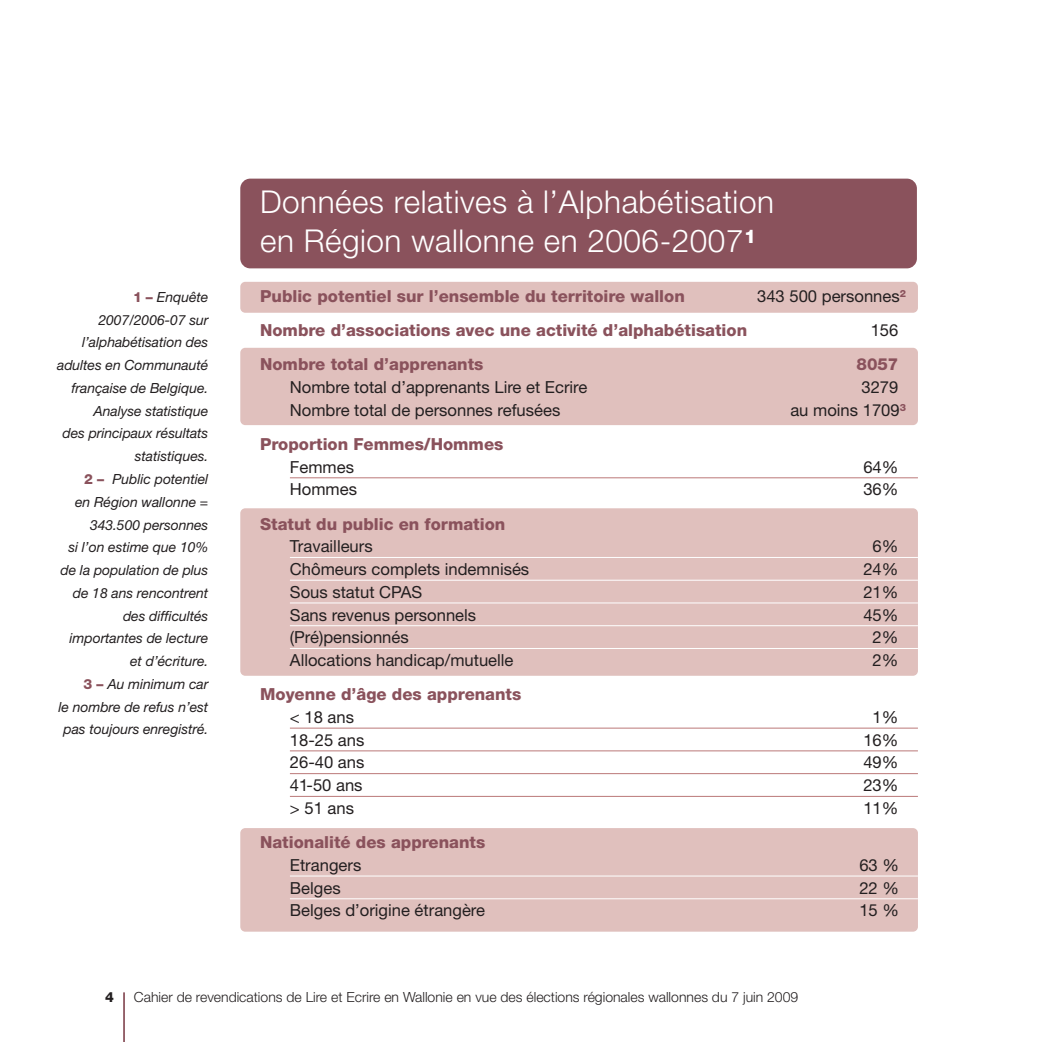
<style>
.page{position:relative;width:1042px;height:1042px;background:#fff}
.page>*{position:absolute;margin:0;border:0;box-sizing:border-box;transform-origin:0 0}
.t1{font:300 31.5px/38.5px "Helvetica Neue LT Std";letter-spacing:.015em;color:#fff}
.t2{font:16.62px "Helvetica Neue LT Std";color:#231f20}
.t3{font:800 16.62px "Helvetica Neue LT Std";color:#8a525c}
.t4{font:italic 14px/22.8px "Helvetica Neue LT Std";letter-spacing:-.005em;color:#231f20;text-align:right}
.t5{font:300 14px "Helvetica Neue LT Std";color:#231f20}
.t6{font:800 14px "Helvetica Neue LT Std";color:#231f20}
.s1{font-weight:800;font-style:normal;color:#8a525c}
</style>
<div class="page">
<div style="left:240px;top:828px;width:678px;height:103px;background:#e0c0bd;border-radius:5px"></div>
<div style="left:240px;top:282px;width:678px;height:31px;background:#e0c0bd;border-radius:5px"></div>
<div style="left:240px;top:348px;width:678px;height:77px;background:#e0c0bd;border-radius:5px"></div>
<div style="left:240px;top:508px;width:678px;height:168px;background:#e0c0bd;border-radius:5px"></div>
<hr style="left:123px;top:992px;width:2px;height:50px;background:#8a525c">
<hr style="left:290px;top:477px;width:628px;height:1px;background:#bb7979">
<hr style="left:290px;top:557px;width:628px;height:1px;background:#fff">
<hr style="left:290px;top:580px;width:628px;height:1px;background:#fff">
<hr style="left:290px;top:602px;width:628px;height:1px;background:#fff">
<hr style="left:290px;top:625px;width:628px;height:1px;background:#fff">
<hr style="left:290px;top:648px;width:628px;height:1px;background:#fff">
<hr style="left:290px;top:728px;width:628px;height:1px;background:#bb7979">
<hr style="left:290px;top:750px;width:628px;height:1px;background:#bb7979">
<hr style="left:290px;top:773px;width:628px;height:1px;background:#bb7979">
<hr style="left:290px;top:796px;width:628px;height:1px;background:#bb7979">
<hr style="left:290px;top:875px;width:628px;height:1px;background:#fff">
<hr style="left:290px;top:898px;width:628px;height:1px;background:#fff">
<div style="left:240px;top:179px;width:677px;height:89px;background:#8a525c;border-radius:10px"></div>
<p class="t4" style="left:57px;top:287px;width:153px"><span class="s1">1 –</span> Enquête<br>2007/2006-07 sur l’alphabétisation des adultes en Communauté française de Belgique.<br>Analyse statistique<br>des principaux résultats statistiques.<br><span class="s1">2 –</span> Public potentiel<br>en Région wallonne =<br>343.500 personnes<br>si l’on estime que 10% de la population de plus de 18 ans rencontrent des difficultés importantes de lecture et d’écriture.<br><span class="s1">3 –</span> Au minimum car<br>le nombre de refus n’est pas toujours enregistré.</p>
<h1 class="t1" style="left:260px;top:186px;width:515px">Données relatives à l’Alphabétisation en Région wallonne en 2006-2007<sup>1</sup></h1>
<p class="t3" style="left:260px;top:290px;width:426px">Public potentiel sur l’ensemble du territoire wallon</p>
<p class="t2" style="left:757px;top:290px;width:150px">343 500 personnes<sup>2</sup></p>
<p class="t3" style="left:260px;top:324px;width:488px">Nombre d’associations avec une activité d’alphabétisation</p>
<p class="t2" style="left:871px;top:324px;width:29px">156</p>
<p class="t3" style="left:260px;top:358px;width:225px">Nombre total d’apprenants</p>
<p class="t3" style="left:856px;top:358px;width:43px">8057</p>
<p class="t2" style="left:290px;top:381px;width:299px">Nombre total d’apprenants Lire et Ecrire</p>
<p class="t2" style="left:861px;top:381px;width:38px">3279</p>
<p class="t2" style="left:290px;top:404px;width:272px">Nombre total de personnes refusées</p>
<p class="t2" style="left:790px;top:404px;width:117px">au moins 1709<sup>3</sup></p>
<p class="t3" style="left:260px;top:438px;width:245px">Proportion Femmes/Hommes</p>
<p class="t2" style="left:290px;top:461px;width:66px">Femmes</p>
<p class="t2" style="left:863px;top:461px;width:37px">64%</p>
<p class="t2" style="left:290px;top:483px;width:69px">Hommes</p>
<p class="t2" style="left:863px;top:483px;width:37px">36%</p>
<p class="t3" style="left:260px;top:518px;width:247px">Statut du public en formation</p>
<p class="t2" style="left:290px;top:540px;width:84px">Travailleurs</p>
<p class="t2" style="left:872px;top:540px;width:27px">6%</p>
<p class="t2" style="left:290px;top:563px;width:241px">Chômeurs complets indemnisés</p>
<p class="t2" style="left:863px;top:563px;width:37px">24%</p>
<p class="t2" style="left:290px;top:586px;width:134px">Sous statut CPAS</p>
<p class="t2" style="left:863px;top:586px;width:37px">21%</p>
<p class="t2" style="left:290px;top:609px;width:188px">Sans revenus personnels</p>
<p class="t2" style="left:863px;top:609px;width:37px">45%</p>
<p class="t2" style="left:290px;top:631px;width:120px">(Pré)pensionnés</p>
<p class="t2" style="left:872px;top:631px;width:27px">2%</p>
<p class="t2" style="left:290px;top:654px;width:225px">Allocations handicap/mutuelle</p>
<p class="t2" style="left:872px;top:654px;width:27px">2%</p>
<p class="t3" style="left:260px;top:688px;width:263px">Moyenne d’âge des apprenants</p>
<p class="t2" style="left:290px;top:711px;width:66px">&lt; 18 ans</p>
<p class="t2" style="left:872px;top:711px;width:27px">1%</p>
<p class="t2" style="left:290px;top:734px;width:76px">18-25 ans</p>
<p class="t2" style="left:863px;top:734px;width:37px">16%</p>
<p class="t2" style="left:290px;top:756px;width:76px">26-40 ans</p>
<p class="t2" style="left:863px;top:756px;width:37px">49%</p>
<p class="t2" style="left:290px;top:779px;width:74px">41-50 ans</p>
<p class="t2" style="left:863px;top:779px;width:37px">23%</p>
<p class="t2" style="left:290px;top:802px;width:66px">&gt; 51 ans</p>
<p class="t2" style="left:863px;top:802px;width:37px">11%</p>
<p class="t3" style="left:260px;top:836px;width:227px">Nationalité des apprenants</p>
<p class="t2" style="left:290px;top:859px;width:73px">Etrangers</p>
<p class="t2" style="left:859px;top:859px;width:41px">63 %</p>
<p class="t2" style="left:290px;top:882px;width:52px">Belges</p>
<p class="t2" style="left:859px;top:882px;width:41px">22 %</p>
<p class="t2" style="left:290px;top:904px;width:197px">Belges d’origine étrangère</p>
<p class="t2" style="left:859px;top:904px;width:41px">15 %</p>
<p class="t6" style="left:105px;top:992px;width:10px">4</p>
<p class="t5" style="left:134px;top:992px;width:666px">Cahier de revendications de Lire et Ecrire en Wallonie en vue des élections régionales wallonnes du 7 juin 2009</p>
</div>
